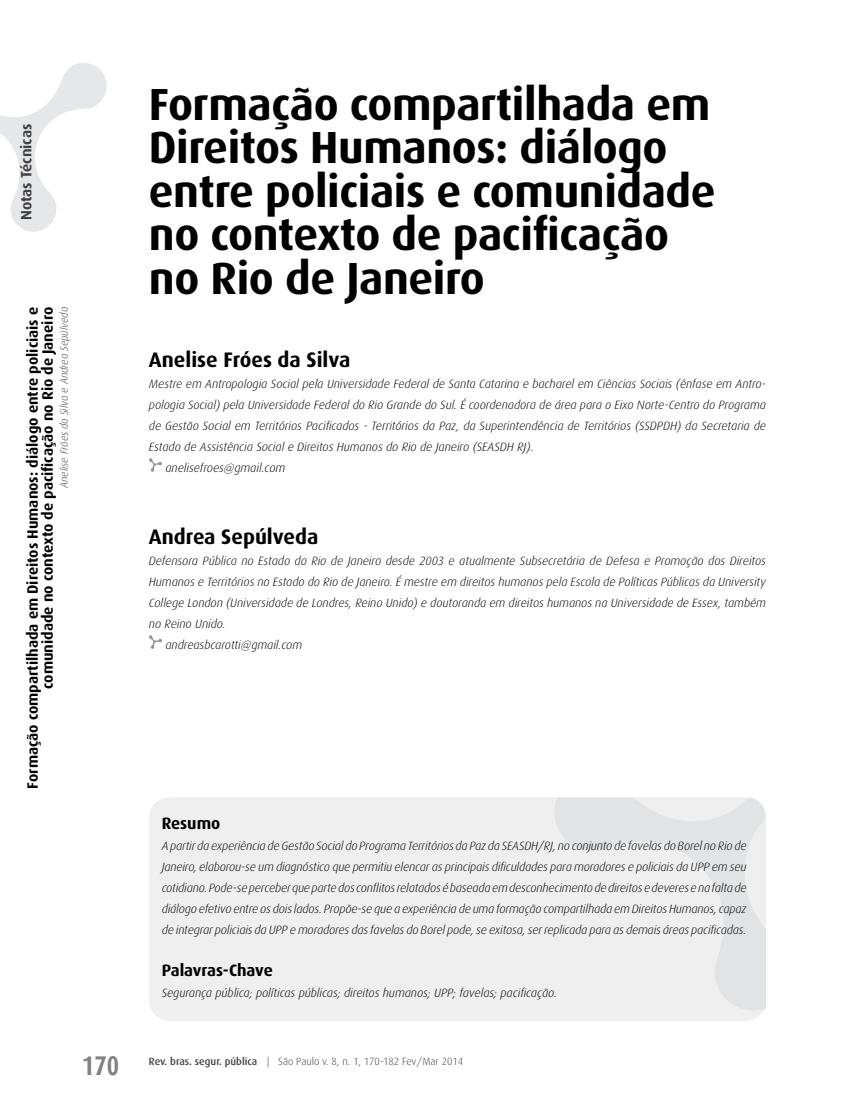
<style>
.page{position:relative;width:851px;height:1106px;background:#fff}
.page>*{position:absolute;margin:0;border:0;box-sizing:border-box;transform-origin:0 0}
.t1{font:700 45px/43.5px "Dax";letter-spacing:-.01em;color:#000}
.t2{font:700 27px "Dax Condensed";color:#808285}
.t3{font:700 21px "Dax";color:#000}
.t4{font:700 16.5px "Dax";color:#000}
.t5{font:700 15px/15px "Dax";color:#000;text-align:right}
.t6{font:700 15px "Dax";color:#414042}
.t7{font:italic 300 12px/21px "Dax";color:#000;text-align:justify}
.t8{font:300 10.5px "Dax";color:#414042}
.t9{font:italic 300 10.5px "Dax";color:#414042}
.s1{font-weight:500}
</style>
<div class="page">
<svg style="left:0;top:63px;width:107px;height:169px"></svg>
<div style="left:149px;top:797px;width:616px;height:223px;background:#efeff0;border-radius:21px"></div>
<svg style="left:555px;top:797px;width:210px;height:217px"></svg>
<svg style="left:149px;top:458px;width:13px;height:14px"></svg>
<svg style="left:149px;top:635px;width:13px;height:14px"></svg>
<p class="t6" style="left:18px;top:220px;width:98px;rotate:-90deg">Notas Técnicas</p>
<p class="t5" style="left:25px;top:788px;width:483px;rotate:-90deg">Formação compartilhada em Direitos Humanos: diálogo entre policiais e comunidade no contexto de pacificação no Rio de Janeiro</p>
<p class="t9" style="left:58px;top:488px;width:182px;rotate:-90deg">Anelise Fróes da Silva e Andrea Sepúlveda</p>
<h2 class="t2" style="left:82px;top:1050px;width:39px">170</h2>
<h1 class="t1" style="left:149px;top:83px;width:568px">Formação compartilhada em<br>Direitos Humanos: diálogo entre policiais e comunidade no contexto de pacificação no Rio de Janeiro</h1>
<h3 class="t3" style="left:149px;top:348px;width:203px">Anelise Fróes da Silva</h3>
<p class="t7" style="left:149px;top:373px;width:618px">Mestre em Antropologia Social pela Universidade Federal de Santa Catarina e bacharel em Ciências Sociais (ênfase em Antro-</p>
<p class="t7" style="left:149px;top:394px;width:618px">pologia Social) pela Universidade Federal do Rio Grande do Sul. É coordenadora de área para o Eixo Norte-Centro do Programa</p>
<p class="t7" style="left:149px;top:415px;width:618px">de Gestão Social em Territórios Pacificados - Territórios da Paz, da Superintendência de Territórios (SSDPDH) da Secretaria de</p>
<p class="t7" style="left:149px;top:436px;width:386px">Estado de Assistência Social e Direitos Humanos do Rio de Janeiro (SEASDH RJ).</p>
<p class="t7" style="left:165px;top:457px;width:121px">anelisefroes@gmail.com</p>
<h3 class="t3" style="left:149px;top:525px;width:171px">Andrea Sepúlveda</h3>
<p class="t7" style="left:149px;top:550px;width:618px">Defensora Pública no Estado do Rio de Janeiro desde 2003 e atualmente Subsecretária de Defesa e Promoção dos Direitos</p>
<p class="t7" style="left:149px;top:571px;width:618px">Humanos e Territórios no Estado do Rio de Janeiro. É mestre em direitos humanos pela Escola de Políticas Públicas da University</p>
<p class="t7" style="left:149px;top:592px;width:618px">College London (Universidade de Londres, Reino Unido) e doutoranda em direitos humanos na Universidade de Essex, também</p>
<p class="t7" style="left:149px;top:613px;width:78px">no Reino Unido.</p>
<p class="t7" style="left:165px;top:634px;width:138px">andreasbcarotti@gmail.com</p>
<h3 class="t4" style="left:162px;top:813px;width:60px">Resumo</h3>
<p class="t7" style="left:162px;top:835px;width:586px">A partir da experiência de Gestão Social do Programa Territórios da Paz da SEASDH/RJ, no conjunto de favelas do Borel no Rio de Janeiro, elaborou-se um diagnóstico que permitiu elencar as principais dificuldades para moradores e policiais da UPP em seu cotidiano. Pode-se perceber que parte dos conflitos relatados é baseada em desconhecimento de direitos e deveres e na falta de diálogo efetivo entre os dois lados. Propõe-se que a experiência de uma formação compartilhada em Direitos Humanos, capaz de integrar policiais da UPP e moradores das favelas do Borel pode, se exitosa, ser replicada para as demais áreas pacificadas.</p>
<h3 class="t4" style="left:162px;top:960px;width:113px">Palavras-Chave</h3>
<p class="t7" style="left:162px;top:982px;width:396px">Segurança pública; políticas públicas; direitos humanos; UPP; favelas; pacificação.</p>
<p class="t8" style="left:149px;top:1055px;width:316px"><span class="s1">Rev. bras. segur. pública</span> | São Paulo v. 8, n. 1, 170-182 Fev/Mar 2014</p>
</div>
